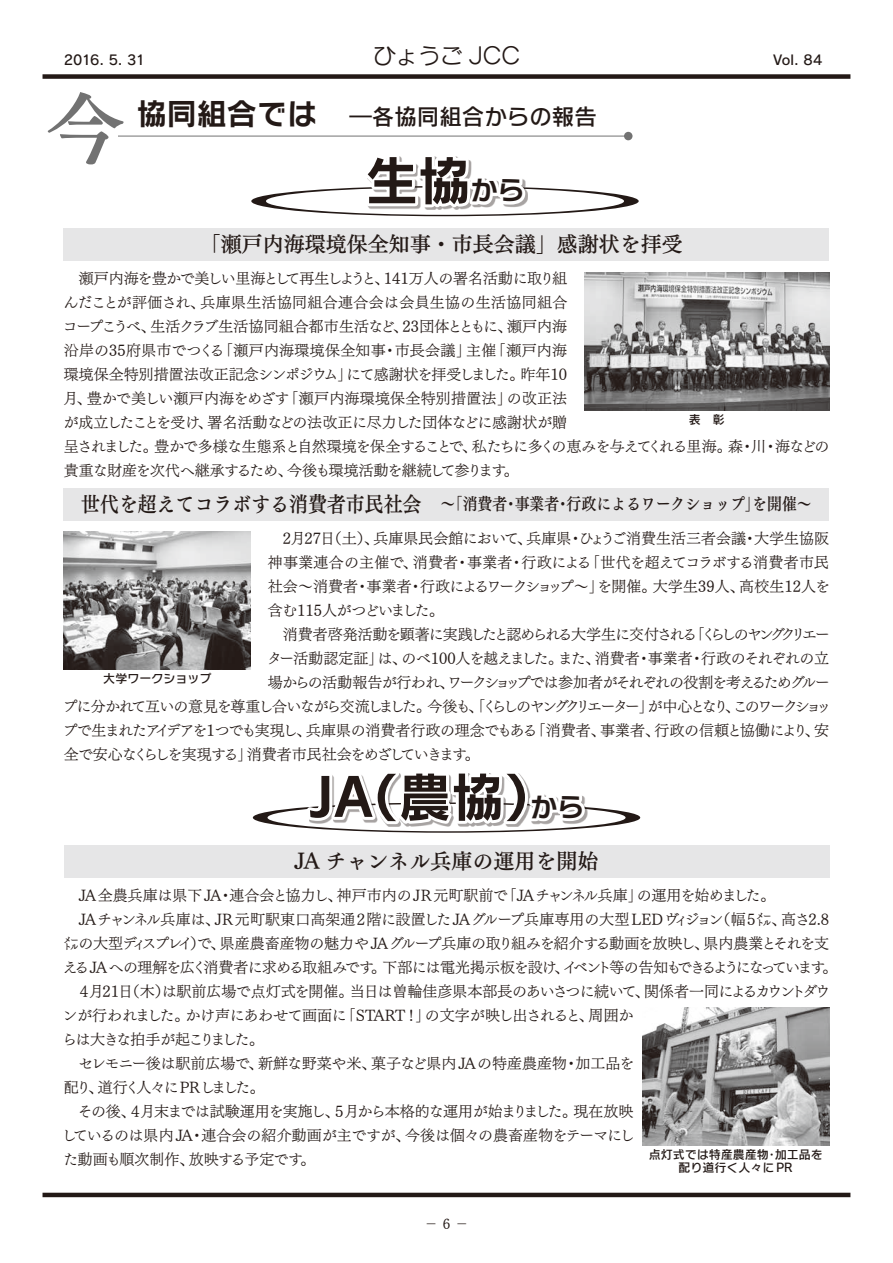
<style>
.page{position:relative;width:893px;height:1263px;background:#fff}
.page>*{position:absolute;margin:0;border:0;box-sizing:border-box;transform-origin:0 0}
.t1{font:79.5px "UD Mincho Pro DB";color:#727272}
.t2{font:52.5px "Rodin NTLG Pro B";color:#231916}
.t3{font:22.5px "Rodin NTLG Pro DB";color:#231916}
.t4{font:22.5px "Seurat Pro N M";color:#231916}
.t5{font:21px "UD Mincho Pro DB";color:#231916}
.t6{font:16.5px "UD Mincho Pro DB";color:#231916;scale:.9 1}
.t7{font:15px/24px "UD Mincho Pro L";letter-spacing:-.04em;color:#231916;text-align:justify}
.t8{font:15px/24px "UD Mincho Pro L";color:#231916}
.t9{font:15px "UD Mincho Pro L";letter-spacing:-.085em;color:#231916}
.t10{font:15px "UD Mincho Pro L";letter-spacing:-.015em;color:#231916}
.t11{font:15px "UD Mincho Pro L";letter-spacing:-.135em;color:#231916}
.t12{font:15px "UD Mincho Pro L";letter-spacing:-.01em;color:#231916}
.t13{font:15px "UD Mincho Pro L";letter-spacing:-.02em;color:#231916}
.t14{font:15px "UD Mincho Pro L";letter-spacing:-.12em;color:#231916}
.t15{font:15px "UD Mincho Pro L";letter-spacing:-.06em;color:#231916}
.t16{font:15px "UD Mincho Pro L";letter-spacing:-.005em;color:#231916}
.t17{font:15px "UD Mincho Pro L";letter-spacing:-.08em;color:#231916}
.t18{font:15px "UD Mincho Pro L";letter-spacing:-.18em;color:#231916}
.t19{font:15px "UD Mincho Pro L";letter-spacing:-.11em;color:#231916}
.t20{font:13.5px "Rodin NTLG Pro DB";letter-spacing:-.03em;color:#231916}
.t21{font:13.5px "UD Mincho Pro L";color:#231916}
.t22{font:12px/13.5px "Rodin NTLG Pro DB";color:#231916;text-align:center}
.s1{font-family:"Rodin NTLG Pro B";font-size:30px}
.s2{font-size:27px}
.s3{font-size:21px}
</style>
<div class="page">
<div style="left:64px;top:229px;width:765px;height:32px;background:#e6e6e7"></div>
<div style="left:64px;top:488px;width:765px;height:32px;background:#e6e6e7"></div>
<svg style="left:251px;top:156px;width:388px;height:61px"></svg>
<div style="left:64px;top:845px;width:765px;height:32px;background:#e6e6e7"></div>
<svg style="left:253px;top:773px;width:387px;height:60px"></svg>
<img style="left:64px;top:532px;width:187px;height:137px">
<img style="left:585px;top:272px;width:244px;height:138px">
<img style="left:642px;top:1007px;width:187px;height:138px">
<div style="left:43px;top:74px;width:807px;height:5px;background:#231916"></div>
<hr style="left:43px;top:1193px;width:807px;height:4px;background:#231916">
<hr style="left:118px;top:136px;width:510px;height:1px;background:#727272">
<div style="left:624px;top:132px;width:8px;height:8px;background:#727272;border-radius:50%"></div>
<p class="t20" style="left:64px;top:51px;width:83px">2016. 5. 31</p>
<h3 class="t4" style="left:373px;top:41px;width:148px">ひょうご JCC</h3>
<p class="t20" style="left:773px;top:51px;width:51px">Vol. 84</p>
<h1 class="t1" style="left:46px;top:66px;width:81px">今</h1>
<h3 class="t3" style="left:137px;top:102px;width:461px"><span class="s1">協同組合では</span> ―各協同組合からの報告</h3>
<h2 class="t2" style="left:365px;top:145px;width:160px">生協<span class="s2">から</span></h2>
<h3 class="t5" style="left:200px;top:228px;width:485px">「瀬戸内海環境保全知事・市長会議」感謝状を拝受</h3>
<p class="t8" style="left:63px;top:266px;width:768px;text-indent:16px">瀬戸内海を豊かで美しい里海として再生しようと、141万人の署名活動に取り組<br>んだことが評価され、兵庫県生活協同組合連合会は会員生協の生活協同組合<br>コープこうべ、生活クラブ生活協同組合都市生活など、23団体とともに、瀬戸内海<br>沿岸の35府県市でつくる「瀬戸内海環境保全知事・市長会議」主催「瀬戸内海<br>環境保全特別措置法改正記念シンポジウム」にて感謝状を拝受しました。昨年10<br>月、豊かで美しい瀬戸内海をめざす「瀬戸内海環境保全特別措置法」の改正法<br>が成立したことを受け、署名活動などの法改正に尽力した団体などに感謝状が贈<br>呈されました。豊かで多様な生態系と自然環境を保全することで、私たちに多くの恵みを与えてくれる里海。森・川・海などの貴重な財産を次代へ継承するため、今後も環境活動を継続して参ります。</p>
<p class="t22" style="left:689px;top:412px;width:37px">表　彰</p>
<p class="t6" style="left:81px;top:491px;width:813px"><span class="s3">世代を超えてコラボする消費者市民社会　</span>～「消費者・事業者・行政によるワークショップ」を開催～</p>
<p class="t7" style="left:268px;top:526px;width:564px;text-indent:15px">2月27日（土）、兵庫県民会館において、兵庫県・ひょうご消費生活三者会議・大学生協阪神事業連合の主催で、消費者・事業者・行政による「世代を超えてコラボする消費者市民社会～消費者・事業者・行政によるワークショップ～」を開催。大学生39人、高校生12人を含む115人がつどいました。</p>
<p class="t14" style="left:283px;top:622px;width:548px">消費者啓発活動を顕著に実践したと認められる大学生に交付される「くらしのヤングクリエー</p>
<p class="t13" style="left:267px;top:646px;width:563px">ター活動認定証」は、のべ100人を越えました。また、消費者・事業者・行政のそれぞれの立</p>
<p class="t9" style="left:268px;top:670px;width:563px">場からの活動報告が行われ、ワークショップでは参加者がそれぞれの役割を考えるためグルー</p>
<p class="t11" style="left:62px;top:694px;width:770px">プに分かれて互いの意見を尊重し合いながら交流しました。今後も、「くらしのヤングクリエーター」が中心となり、このワークショッ</p>
<p class="t7" style="left:62px;top:718px;width:768px">プで生まれたアイデアを1つでも実現し、兵庫県の消費者行政の理念でもある「消費者、事業者、行政の信頼と協働により、安</p>
<p class="t17" style="left:64px;top:742px;width:417px">全で安心なくらしを実現する」消費者市民社会をめざしていきます。</p>
<p class="t22" style="left:103px;top:671px;width:109px">大学ワークショップ</p>
<h2 class="t2" style="left:309px;top:762px;width:277px">JA（農協）<span class="s2">から</span></h2>
<h3 class="t5" style="left:294px;top:844px;width:306px">JA チャンネル兵庫の運用を開始</h3>
<p class="t10" style="left:79px;top:883px;width:698px">JA全農兵庫は県下 JA・連合会と協力し、神戸市内のJR元町駅前で「JAチャンネル兵庫」の運用を始めました。</p>
<p class="t12" style="left:79px;top:907px;width:752px">JAチャンネル兵庫は、JR元町駅東口高架通２階に設置したJAグループ兵庫専用の大型LEDヴィジョン（幅５㍍、高さ2.8</p>
<p class="t7" style="left:64px;top:931px;width:767px">㍍の大型ディスプレイ）で、県産農畜産物の魅力や JAグループ兵庫の取り組みを紹介する動画を放映し、県内農業とそれを支</p>
<p class="t9" style="left:63px;top:955px;width:776px">えるJA への理解を広く消費者に求める取組みです。下部には電光掲示板を設け、イベント等の告知もできるようになっています。</p>
<p class="t7" style="left:77px;top:979px;width:755px">４月21日（木）は駅前広場で点灯式を開催。当日は曽輪佳彦県本部長のあいさつに続いて、関係者一同によるカウントダウ</p>
<p class="t7" style="left:63px;top:1003px;width:572px">ンが行われました。かけ声にあわせて画面に「START！」の文字が映し出されると、周囲か</p>
<p class="t19" style="left:62px;top:1027px;width:204px">らは大きな拍手が起こりました。</p>
<p class="t16" style="left:78px;top:1051px;width:558px">セレモニー後は駅前広場で、新鮮な野菜や米、菓子など県内 JAの特産農産物・加工品を</p>
<p class="t18" style="left:64px;top:1075px;width:203px">配り、道行く人々に PR しました。</p>
<p class="t15" style="left:77px;top:1099px;width:558px">その後、４月末までは試験運用を実施し、５月から本格的な運用が始まりました。現在放映</p>
<p class="t10" style="left:62px;top:1123px;width:574px">しているのは県内 JA・連合会の紹介動画が主ですが、今後は個々の農畜産物をテーマにし</p>
<p class="t7" style="left:63px;top:1147px;width:254px">た動画も順次制作、放映する予定です。</p>
<p class="t22" style="left:649px;top:1147px;width:175px">点灯式では特産農産物・加工品を配り道行く人々にPR</p>
<p class="t21" style="left:424px;top:1213px;width:46px">− 6 −</p>
</div>
